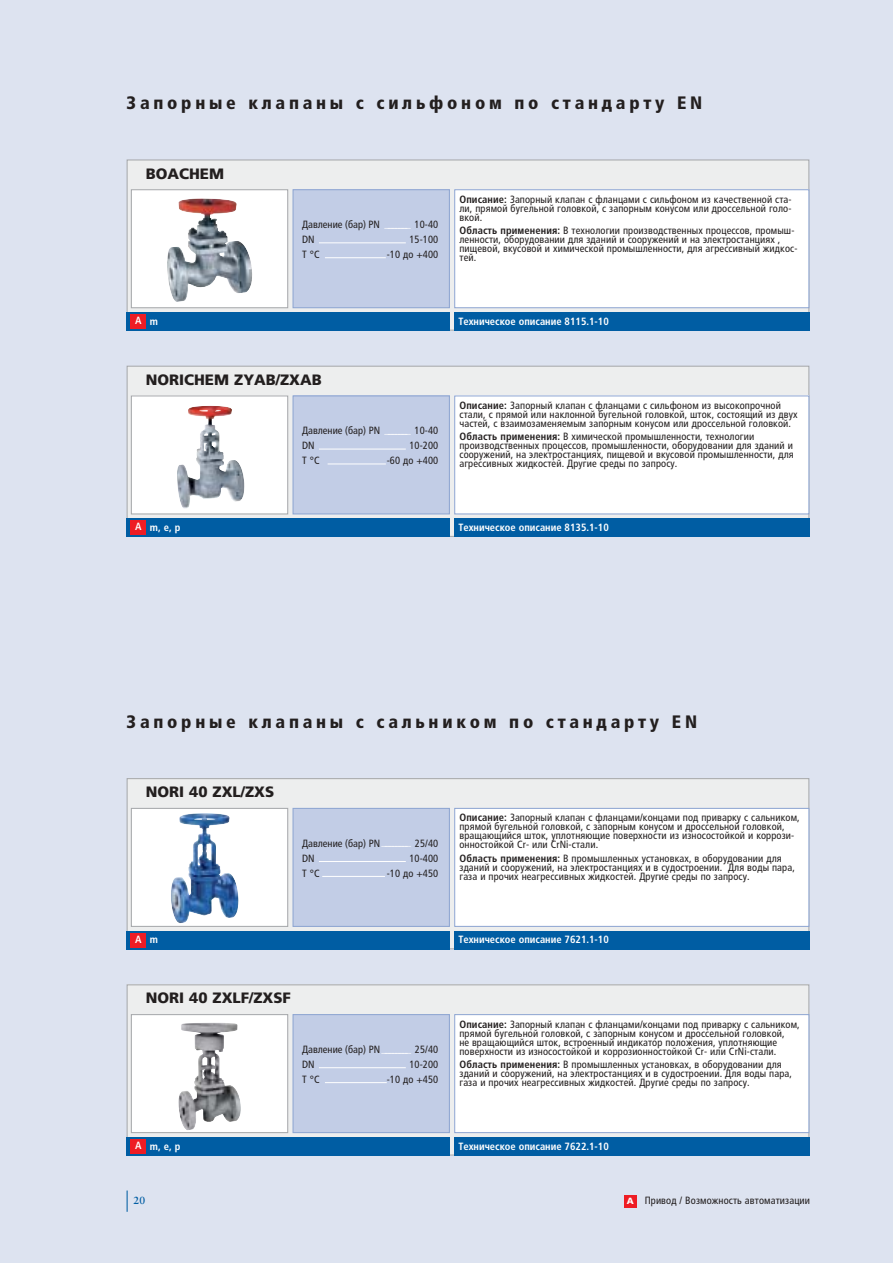
<style>
.page{position:relative;width:893px;height:1263px;background:#fff}
.page>*{position:absolute;margin:0;border:0;box-sizing:border-box;transform-origin:0 0}
.t1{font:900 condensed 18px "Frutiger LTCYR";letter-spacing:.21em;color:#231f1f}
.t2{font:900 15px "Frutiger LTCYR";color:#231f1f}
.t3{font:condensed 10.5px/9px "Frutiger LTCYR";letter-spacing:.01em;color:#231f1f}
.t4{font:700 condensed 10.5px "Frutiger LTCYR";color:#fff}
.t5{font:700 10.5px "Sabon Cyr";color:#005da3}
.s1{font-size:12.75px;color:#fff}
.s2{font-weight:700}
.s3{font-weight:900;font-stretch:normal;font-size:9px;color:#fff}
</style>
<div class="page">
<div style="left:0;top:0;width:892px;height:1263px;background:#dde3f0"></div>
<svg style="left:127px;top:1191px;width:1px;height:21px"></svg>
<div style="left:127px;top:160px;width:681px;height:170px;background:#edeeee"></div>
<div style="left:131px;top:190px;width:157px;height:118px;background:#fff"></div>
<img style="left:178px;top:198px;width:74px;height:89px">
<div style="left:131px;top:189px;width:157px;height:119px;border:1px solid #a7a9ac"></div>
<div style="left:454px;top:190px;width:354px;height:118px;background:#fff"></div>
<div style="left:454px;top:189px;width:355px;height:119px;border:1px solid #90a7d2"></div>
<div style="left:293px;top:190px;width:156px;height:118px;background:#c2cde6"></div>
<div style="left:292px;top:189px;width:158px;height:119px;border:1px solid #90a7d2"></div>
<div style="left:454px;top:313px;width:355px;height:18px;background:#005da3"></div>
<div style="left:127px;top:313px;width:323px;height:18px;background:#005da3"></div>
<div style="left:131px;top:314px;width:15px;height:15px;background:#ee1c24"></div>
<hr style="left:319px;top:242px;width:87px;height:1px;background:#fff">
<hr style="left:325px;top:257px;width:61px;height:1px;background:#fff">
<div style="left:127px;top:366px;width:681px;height:170px;background:#edeeee"></div>
<div style="left:131px;top:396px;width:157px;height:118px;background:#fff"></div>
<img style="left:177px;top:406px;width:67px;height:103px">
<div style="left:131px;top:395px;width:157px;height:119px;border:1px solid #a7a9ac"></div>
<div style="left:454px;top:396px;width:354px;height:118px;background:#fff"></div>
<div style="left:454px;top:395px;width:355px;height:119px;border:1px solid #90a7d2"></div>
<div style="left:293px;top:396px;width:156px;height:118px;background:#c2cde6"></div>
<div style="left:292px;top:395px;width:158px;height:119px;border:1px solid #90a7d2"></div>
<div style="left:454px;top:519px;width:355px;height:18px;background:#005da3"></div>
<div style="left:127px;top:519px;width:323px;height:18px;background:#005da3"></div>
<div style="left:131px;top:520px;width:15px;height:15px;background:#ee1c24"></div>
<hr style="left:319px;top:449px;width:87px;height:1px;background:#fff">
<hr style="left:327px;top:464px;width:59px;height:1px;background:#fff">
<div style="left:127px;top:779px;width:681px;height:170px;background:#edeeee"></div>
<div style="left:131px;top:808px;width:157px;height:118px;background:#fff"></div>
<img style="left:171px;top:813px;width:67px;height:110px">
<div style="left:131px;top:808px;width:157px;height:119px;border:1px solid #a7a9ac"></div>
<div style="left:454px;top:808px;width:354px;height:118px;background:#fff"></div>
<div style="left:454px;top:808px;width:355px;height:119px;border:1px solid #90a7d2"></div>
<div style="left:293px;top:808px;width:156px;height:118px;background:#c2cde6"></div>
<div style="left:292px;top:808px;width:158px;height:119px;border:1px solid #90a7d2"></div>
<div style="left:454px;top:931px;width:355px;height:18px;background:#005da3"></div>
<div style="left:127px;top:931px;width:323px;height:18px;background:#005da3"></div>
<div style="left:131px;top:933px;width:15px;height:14px;background:#ee1c24"></div>
<hr style="left:319px;top:861px;width:87px;height:1px;background:#fff">
<hr style="left:322px;top:876px;width:63px;height:1px;background:#fff">
<div style="left:127px;top:985px;width:681px;height:170px;background:#edeeee"></div>
<div style="left:131px;top:1015px;width:157px;height:118px;background:#fff"></div>
<img style="left:178px;top:1023px;width:63px;height:107px">
<div style="left:131px;top:1014px;width:157px;height:119px;border:1px solid #a7a9ac"></div>
<div style="left:454px;top:1015px;width:354px;height:118px;background:#fff"></div>
<div style="left:454px;top:1014px;width:355px;height:119px;border:1px solid #90a7d2"></div>
<div style="left:293px;top:1015px;width:156px;height:118px;background:#c2cde6"></div>
<div style="left:292px;top:1014px;width:158px;height:119px;border:1px solid #90a7d2"></div>
<div style="left:454px;top:1137px;width:355px;height:19px;background:#005da3"></div>
<div style="left:127px;top:1137px;width:323px;height:19px;background:#005da3"></div>
<div style="left:131px;top:1139px;width:15px;height:14px;background:#ee1c24"></div>
<hr style="left:319px;top:1067px;width:87px;height:1px;background:#fff">
<hr style="left:325px;top:1082px;width:62px;height:1px;background:#fff">
<div style="left:624px;top:1195px;width:12px;height:13px;background:#ee1c24"></div>
<h1 class="t1" style="left:127px;top:96px;width:577px">Запорные клапаны с сильфоном по стандарту EN</h1>
<h2 class="t2" style="left:146px;top:168px;width:80px">BOACHEM</h2>
<p class="t3" style="left:302px;top:218px;width:138px;line-height:15px">Давление (бар) PN <span class="s1">_______</span> 10-40<br>DN</p>
<p class="t3" style="left:409px;top:236px;width:30px">15-100</p>
<p class="t3" style="left:302px;top:251px;width:19px">T °C</p>
<p class="t3" style="left:387px;top:251px;width:53px">-10 до +400</p>
<p class="t3" style="left:459px;top:196px;width:333px;text-align:justify"><span class="s2">Описание:</span> Запорный клапан с фланцами с сильфоном из качественной ста&shy;ли, прямой бугельной головкой, с запорным конусом или дроссельной голо&shy;вкой.</p>
<p class="t3" style="left:459px;top:227px;width:339px"><span class="s2">Область применения:</span> В технологии производственных процессов, промыш&shy;ленности, оборудовании для зданий и сооружений и на электростанциях , пищевой, вкусовой и химической промышленности, для агрессивный жидкос&shy;тей.</p>
<p class="t4" style="left:135px;top:316px;width:25px">A m</p>
<p class="t4" style="left:458px;top:316px;width:152px">Техническое описание 8115.1-10</p>
<h2 class="t2" style="left:146px;top:374px;width:177px">NORICHEM ZYAB/ZXAB</h2>
<p class="t3" style="left:302px;top:424px;width:138px;line-height:15px">Давление (бар) PN <span class="s1">_______</span> 10-40<br>DN</p>
<p class="t3" style="left:409px;top:442px;width:30px">10-200</p>
<p class="t3" style="left:302px;top:457px;width:19px">T °C</p>
<p class="t3" style="left:387px;top:457px;width:53px">-60 до +400</p>
<p class="t3" style="left:459px;top:402px;width:339px"><span class="s2">Описание:</span> Запорный клапан с фланцами с сильфоном из высокопрочной стали, с прямой или наклонной бугельной головкой, шток, состоящий из двух частей, с взаимозаменяемым запорным конусом или дроссельной головкой.</p>
<p class="t3" style="left:459px;top:433px;width:336px"><span class="s2">Область применения:</span> В химической промышленности, технологии производственных процессов, промышленности, оборудовании для зданий и сооружений, на электростанциях, пищевой и вкусовой промышленности, для агрессивных жидкостей. Другие среды по запросу.</p>
<p class="t4" style="left:135px;top:523px;width:47px">A m, e, p</p>
<p class="t4" style="left:458px;top:523px;width:152px">Техническое описание 8135.1-10</p>
<h1 class="t1" style="left:127px;top:715px;width:572px">Запорные клапаны с сальником по стандарту EN</h1>
<h2 class="t2" style="left:146px;top:787px;width:130px">NORI 40 ZXL/ZXS</h2>
<p class="t3" style="left:302px;top:837px;width:138px;line-height:15px">Давление (бар) PN<span class="s1">________</span> 25/40<br>DN</p>
<p class="t3" style="left:409px;top:855px;width:30px">10-400</p>
<p class="t3" style="left:302px;top:870px;width:19px">T °C</p>
<p class="t3" style="left:387px;top:870px;width:53px">-10 до +450</p>
<p class="t3" style="left:459px;top:814px;width:342px"><span class="s2">Описание:</span> Запорный клапан с фланцами/концами под приварку с сальником, прямой бугельной головкой, с запорным конусом и дроссельной головкой, вращающийся шток, уплотняющие поверхности из износостойкой и коррози&shy;онностойкой Cr- или CrNi-стали.</p>
<p class="t3" style="left:459px;top:855px;width:337px"><span class="s2">Область применения:</span> В промышленных установках, в оборудовании для зданий и сооружений, на электростанциях и в судостроении. Для воды пара, газа и прочих неагрессивных жидкостей. Другие среды по запросу.</p>
<p class="t4" style="left:135px;top:935px;width:25px">A m</p>
<p class="t4" style="left:458px;top:935px;width:152px">Техническое описание 7621.1-10</p>
<h2 class="t2" style="left:146px;top:993px;width:147px">NORI 40 ZXLF/ZXSF</h2>
<p class="t3" style="left:302px;top:1043px;width:138px;line-height:15px">Давление (бар) PN<span class="s1">________</span> 25/40<br>DN</p>
<p class="t3" style="left:409px;top:1061px;width:30px">10-200</p>
<p class="t3" style="left:302px;top:1076px;width:19px">T °C</p>
<p class="t3" style="left:387px;top:1076px;width:53px">-10 до +450</p>
<p class="t3" style="left:459px;top:1020px;width:342px"><span class="s2">Описание:</span> Запорный клапан с фланцами/концами под приварку с сальником, прямой бугельной головкой, с запорным конусом и дроссельной головкой,<br>не вращающийся шток, встроенный индикатор положения, уплотняющие поверхности из износостойкой и коррозионностойкой Cr- или CrNi-стали.</p>
<p class="t3" style="left:459px;top:1061px;width:334px"><span class="s2">Область применения:</span> В промышленных установках, в оборудовании для зданий и сооружений, на электростанциях и в судостроении. Для воды пара, газа и прочих неагрессивных жидкостей. Другие среды по запросу.</p>
<p class="t4" style="left:135px;top:1141px;width:47px">A m, e, p</p>
<p class="t4" style="left:458px;top:1141px;width:152px">Техническое описание 7622.1-10</p>
<p class="t5" style="left:133px;top:1196px;width:13px">20</p>
<p class="t3" style="left:626px;top:1197px;width:185px"><span class="s3">A</span> Привод / Возможность автоматизации</p>
</div>
